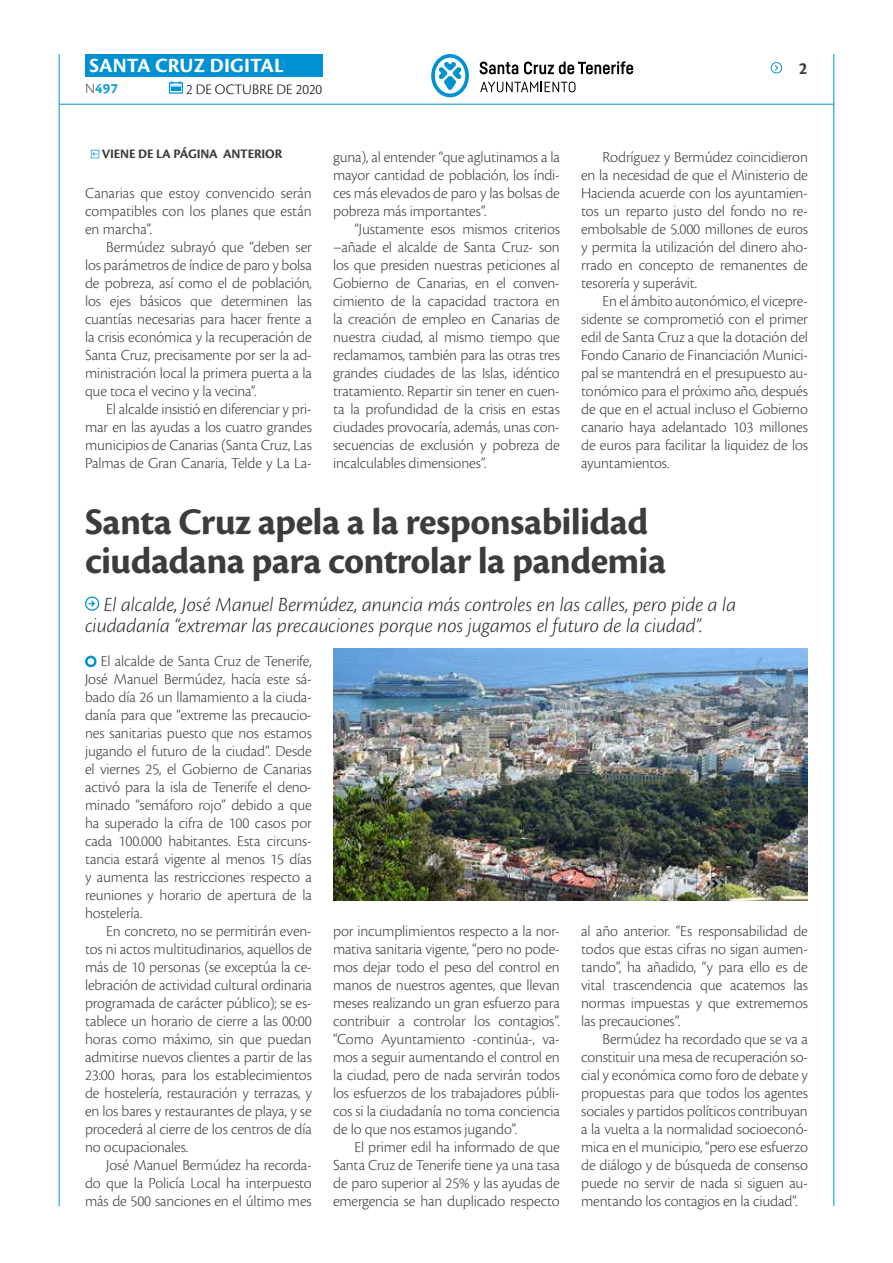
<style>
.page{position:relative;width:893px;height:1263px;background:#fff}
.page>*{position:absolute;margin:0;border:0;box-sizing:border-box;transform-origin:0 0}
.t1{font:700 39px/39px "Cronos Pro";letter-spacing:-.015em;color:#3c3c3b}
.t2{font:italic 300 21px/21px "Cronos Pro";letter-spacing:-.005em;color:#282827}
.t3{font:700 21px "Cronos Pro";letter-spacing:.005em;color:#fff}
.t4{font:700 18px "Cronos Pro";color:#3c3c3b}
.t5{font:300 15.9px/18px "Cronos Pro";letter-spacing:-.01em;color:#3c3c3b;text-align:justify}
.t6{font:300 15px "Cronos Pro";color:#000}
.t7{font:700 15px "Cronos Pro";color:#079bd8}
.t8{font:700 13.5px "Cronos Pro";letter-spacing:-.01em;color:#3c3c3b}
.s1{font-weight:300;color:#3c3c3b}
</style>
<div class="page">
<hr style="left:59px;top:104px;width:775px;height:1px;background:#0091d3">
<div style="left:85px;top:54px;width:238px;height:23px;background:#0091d3"></div>
<svg style="left:169px;top:81px;width:14px;height:13px"></svg>
<hr style="left:59px;top:54px;width:1px;height:1152px;background:#0091d3">
<hr style="left:833px;top:54px;width:1px;height:1152px;background:#0091d3">
<svg style="left:771px;top:62px;width:12px;height:11px"></svg>
<svg style="left:431px;top:54px;width:38px;height:43px"></svg>
<svg style="left:480px;top:62px;width:38px;height:12px"></svg>
<svg style="left:524px;top:61px;width:109px;height:13px"></svg>
<svg style="left:480px;top:82px;width:95px;height:10px"></svg>
<svg style="left:91px;top:150px;width:8px;height:8px"></svg>
<svg style="left:85px;top:655px;width:12px;height:13px"></svg>
<svg style="left:85px;top:596px;width:14px;height:15px"></svg>
<img style="left:333px;top:648px;width:475px;height:252px">
<h2 class="t3" style="left:89px;top:53px;width:196px">SANTA CRUZ DIGITAL</h2>
<p class="t7" style="left:85px;top:80px;width:34px"><span class="s1">N</span>497</p>
<p class="t6" style="left:186px;top:80px;width:138px">2 DE OCTUBRE DE 2020</p>
<p class="t8" style="left:102px;top:146px;width:182px">VIENE DE LA PÁGINA ANTERIOR</p>
<p class="t5" style="left:85px;top:184px;width:228px">Canarias que estoy convencido serán compatibles con los planes que están en marcha”.</p>
<p class="t5" style="left:85px;top:238px;width:228px;text-indent:21px">Bermúdez subrayó que “deben ser los parámetros de índice de paro y bolsa de pobreza, así como el de población, los ejes básicos que determinen las cuantías necesarias para hacer frente a la crisis económica y la recuperación de Santa Cruz, precisamente por ser la ad&shy;ministración local la primera puerta a la que toca el vecino y la vecina”.</p>
<p class="t5" style="left:85px;top:400px;width:228px;text-indent:21px">El alcalde insistió en diferenciar y pri&shy;mar en las ayudas a los cuatro grandes municipios de Canarias (Santa Cruz, Las Palmas de Gran Canaria, Telde y La La-</p>
<p class="t5" style="left:333px;top:148px;width:228px">guna), al entender “que aglutinamos a la mayor cantidad de población, los índi&shy;ces más elevados de paro y las bolsas de pobreza más importantes”.</p>
<p class="t5" style="left:333px;top:220px;width:228px;text-indent:21px">“Justamente esos mismos criterios –añade el alcalde de Santa Cruz- son los que presiden nuestras peticiones al Gobierno de Canarias, en el conven&shy;cimiento de la capacidad tractora en la creación de empleo en Canarias de nuestra ciudad, al mismo tiempo que reclamamos, también para las otras tres grandes ciudades de las Islas, idéntico tratamiento. Repartir sin tener en cuen&shy;ta la profundidad de la crisis en estas ciudades provocaría, además, unas con&shy;secuencias de exclusión y pobreza de incalculables dimensiones”.</p>
<p class="t4" style="left:799px;top:58px;width:10px">2</p>
<p class="t5" style="left:581px;top:148px;width:228px;text-indent:21px">Rodríguez y Bermúdez coincidieron en la necesidad de que el Ministerio de Hacienda acuerde con los ayuntamien&shy;tos un reparto justo del fondo no re&shy;embolsable de 5.000 millones de euros y permita la utilización del dinero aho&shy;rrado en concepto de remanentes de tesorería y superávit.</p>
<p class="t5" style="left:581px;top:292px;width:228px;text-indent:21px">En el ámbito autonómico, el vicepre&shy;sidente se comprometió con el primer edil de Santa Cruz a que la dotación del Fondo Canario de Financiación Munici&shy;pal se mantendrá en el presupuesto au&shy;tonómico para el próximo año, después de que en el actual incluso el Gobierno canario haya adelantado 103 millones de euros para facilitar la liquidez de los ayuntamientos.</p>
<h1 class="t1" style="left:85px;top:503px;width:583px">Santa Cruz apela a la responsabilidad ciudadana para controlar la pandemia</h1>
<h2 class="t2" style="left:85px;top:594px;width:653px;text-indent:19px">El alcalde, José Manuel Bermúdez, anuncia más controles en las calles, pero pide a la ciudadanía “extremar las precauciones porque nos jugamos el futuro de la ciudad”.</h2>
<p class="t5" style="left:85px;top:652px;width:228px;text-indent:16px">El alcalde de Santa Cruz de Tenerife, José Manuel Bermúdez, hacía este sá&shy;bado día 26 un llamamiento a la ciuda&shy;danía para que “extreme las precaucio&shy;nes sanitarias puesto que nos estamos jugando el futuro de la ciudad”. Desde el viernes 25, el Gobierno de Canarias activó para la isla de Tenerife el deno&shy;minado “semáforo rojo” debido a que ha superado la cifra de 100 casos por cada 100.000 habitantes. Esta circuns&shy;tancia estará vigente al menos 15 días y aumenta las restricciones respecto a reuniones y horario de apertura de la hostelería.</p>
<p class="t5" style="left:85px;top:922px;width:228px;text-indent:21px">En concreto, no se permitirán even&shy;tos ni actos multitudinarios, aquellos de más de 10 personas (se exceptúa la ce&shy;lebración de actividad cultural ordinaria programada de carácter público); se es&shy;tablece un horario de cierre a las 00:00 horas como máximo, sin que puedan admitirse nuevos clientes a partir de las 23:00 horas, para los establecimientos de hostelería, restauración y terrazas, y en los bares y restaurantes de playa, y se procederá al cierre de los centros de día no ocupacionales.</p>
<p class="t5" style="left:85px;top:1156px;width:228px;text-indent:21px">José Manuel Bermúdez ha recorda&shy;do que la Policía Local ha interpuesto más de 500 sanciones en el último mes</p>
<p class="t5" style="left:333px;top:922px;width:228px">por incumplimientos respecto a la nor&shy;mativa sanitaria vigente, “pero no pode&shy;mos dejar todo el peso del control en manos de nuestros agentes, que llevan meses realizando un gran esfuerzo para contribuir a controlar los contagios”. “Como Ayuntamiento -continúa-, va&shy;mos a seguir aumentando el control en la ciudad, pero de nada servirán todos los esfuerzos de los trabajadores públi&shy;cos si la ciudadanía no toma conciencia de lo que nos estamos jugando”.</p>
<p class="t5" style="left:333px;top:1138px;width:228px;text-indent:21px">El primer edil ha informado de que Santa Cruz de Tenerife tiene ya una tasa de paro superior al 25% y las ayudas de emergencia se han duplicado respecto</p>
<p class="t5" style="left:581px;top:922px;width:228px">al año anterior. “Es responsabilidad de todos que estas cifras no sigan aumen&shy;tando”, ha añadido, “y para ello es de vital trascendencia que acatemos las normas impuestas y que extrememos las precauciones”.</p>
<p class="t5" style="left:581px;top:1030px;width:228px;text-indent:21px">Bermúdez ha recordado que se va a constituir una mesa de recuperación so&shy;cial y económica como foro de debate y propuestas para que todos los agentes sociales y partidos políticos contribuyan a la vuelta a la normalidad socioeconó&shy;mica en el municipio, “pero ese esfuerzo de diálogo y de búsqueda de consenso puede no servir de nada si siguen au&shy;mentando los contagios en la ciudad”.</p>
</div>
